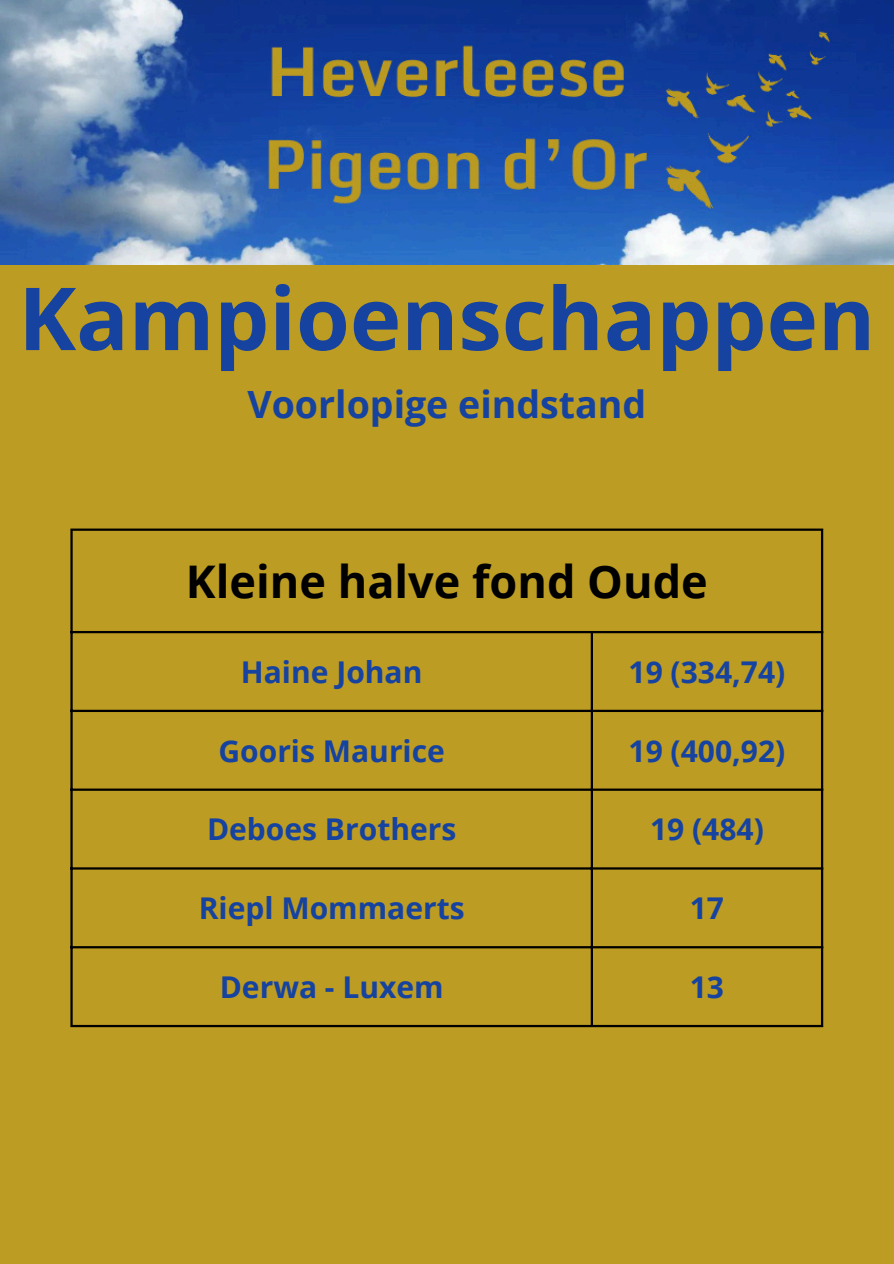
<style>
.page{position:relative;width:894px;height:1264px;background:#fff}
.page>*{position:absolute;margin:0;border:0;box-sizing:border-box;transform-origin:0 0}
.t1{font:700 87px "Open Sans";color:#1642a0}
.t2{font:700 45px "Open Sans";color:#000}
.t3{font:700 37.5px "Open Sans";color:#1642a0}
.t4{font:700 30px "Open Sans";color:#1642a0}
</style>
<div class="page">
<div style="left:0;top:0;width:893px;height:1263px;background:#bc9c22"></div>
<img style="left:0;top:0;width:893px;height:264px">
<hr style="left:70px;top:531px;width:3px;height:493px;background:#000">
<hr style="left:590px;top:633px;width:3px;height:391px;background:#000">
<hr style="left:820px;top:531px;width:3px;height:493px;background:#000">
<hr style="left:70px;top:528px;width:753px;height:3px;background:#000">
<hr style="left:70px;top:631px;width:753px;height:2px;background:#000">
<hr style="left:70px;top:709px;width:753px;height:3px;background:#000">
<hr style="left:70px;top:788px;width:753px;height:2px;background:#000">
<hr style="left:70px;top:867px;width:753px;height:2px;background:#000">
<hr style="left:70px;top:946px;width:753px;height:2px;background:#000">
<hr style="left:70px;top:1024px;width:753px;height:3px;background:#000">
<p class="t1" style="left:18px;top:257px;width:858px">Kampioenschappen</p>
<p class="t3" style="left:247px;top:377px;width:400px">Voorlopige eindstand</p>
<h1 class="t2" style="left:186px;top:550px;width:523px">Kleine halve fond Oude</h1>
<p class="t4" style="left:241px;top:650px;width:183px">Haine Johan</p>
<p class="t4" style="left:628px;top:650px;width:158px">19 (334,74)</p>
<p class="t4" style="left:218px;top:729px;width:228px">Gooris Maurice</p>
<p class="t4" style="left:628px;top:729px;width:158px">19 (400,92)</p>
<p class="t4" style="left:207px;top:808px;width:251px">Deboes Brothers</p>
<p class="t4" style="left:650px;top:808px;width:115px">19 (484)</p>
<p class="t4" style="left:199px;top:887px;width:267px">Riepl Mommaerts</p>
<p class="t4" style="left:689px;top:887px;width:36px">17</p>
<p class="t4" style="left:220px;top:965px;width:225px">Derwa - Luxem</p>
<p class="t4" style="left:689px;top:965px;width:36px">13</p>
</div>
